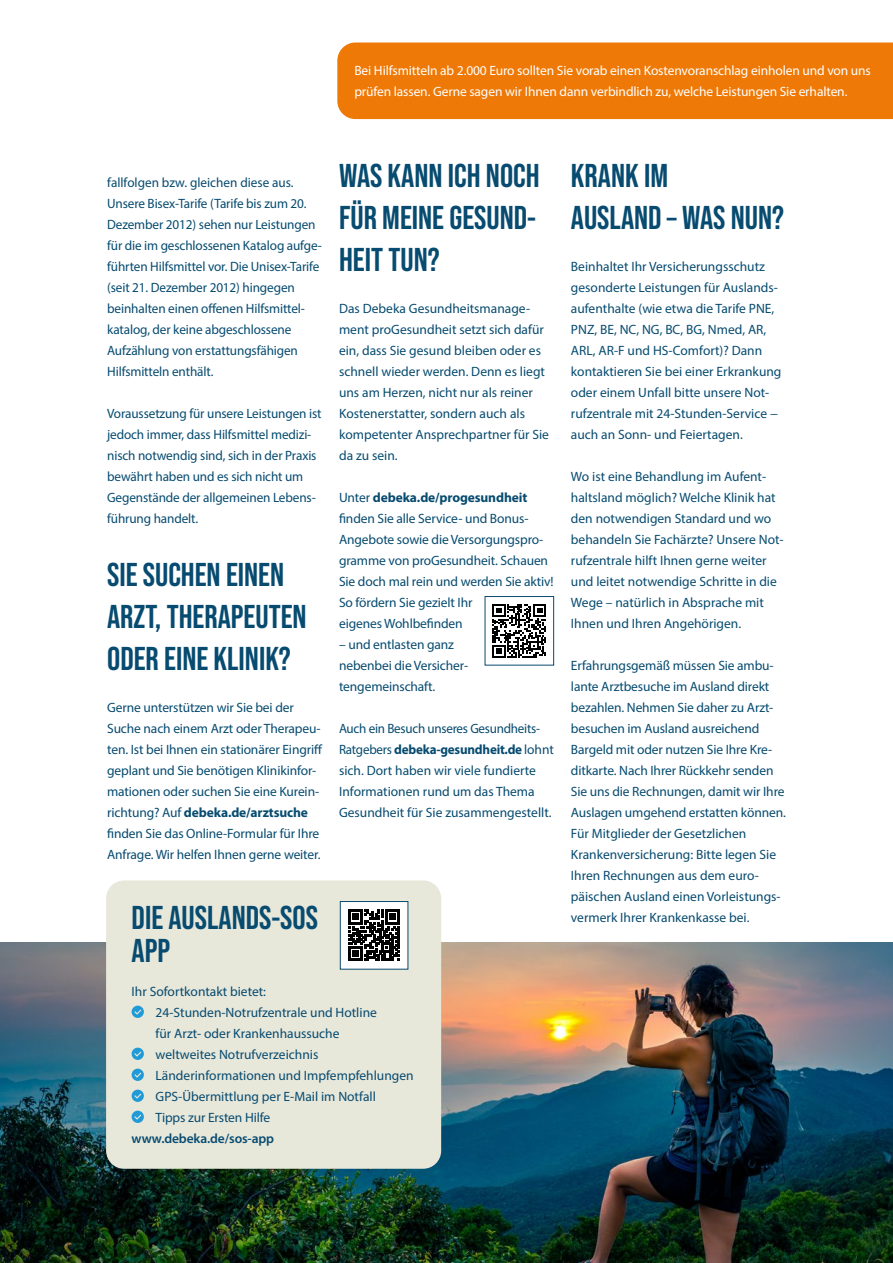
<style>
.page{position:relative;width:893px;height:1263px;background:#fff}
.page>*{position:absolute;margin:0;border:0;box-sizing:border-box;transform-origin:0 0}
.t1{font:700 33px/42px "Bebas Neue Pro";color:#074b70}
.t2{font:13.5px/21px "Myriad Pro";letter-spacing:-.01em;color:#074b70}
.t3{font:13.5px/21px "Myriad Pro";letter-spacing:-.01em;color:#fff}
.t4{font:600 13.5px "Myriad Pro";letter-spacing:-.01em;color:#074b70}
.s1{font-weight:700}
</style>
<div class="page">
<img style="left:0;top:943px;width:893px;height:320px">
<div style="left:106px;top:880px;width:335px;height:289px;background:#e7e7da;border-radius:18px"></div>
<svg style="left:132px;top:1006px;width:12px;height:12px"></svg>
<svg style="left:132px;top:1048px;width:12px;height:12px"></svg>
<svg style="left:132px;top:1069px;width:12px;height:12px"></svg>
<svg style="left:132px;top:1090px;width:12px;height:12px"></svg>
<svg style="left:132px;top:1111px;width:12px;height:12px"></svg>
<svg style="left:492px;top:604px;width:54px;height:54px"></svg>
<div style="left:485px;top:596px;width:69px;height:69px;border:1px solid #074b70"></div>
<div style="left:340px;top:901px;width:68px;height:68px;background:#fff"></div>
<svg style="left:348px;top:910px;width:52px;height:51px"></svg>
<div style="left:340px;top:901px;width:68px;height:68px;border:1px solid #074b70"></div>
<div style="left:337px;top:43px;width:556px;height:76px;background:#ef7906"></div>
<p class="t3" style="left:354px;top:60px;width:518px">Bei Hilfsmitteln ab 2.000 Euro sollten Sie vorab einen Kostenvoranschlag einholen und von uns prüfen lassen. Gerne sagen wir Ihnen dann verbindlich zu, welche Leistungen Sie erhalten.</p>
<p class="t2" style="left:107px;top:171px;width:216px">fallfolgen bzw. gleichen diese aus.<br>Unsere Bisex-Tarife (Tarife bis zum 20.<br>Dezember 2012) sehen nur Leistungen für die im geschlossenen Katalog aufge&shy;führten Hilfsmittel vor. Die Unisex-Tarife (seit 21. Dezember 2012) hingegen beinhalten einen offenen Hilfsmittel&shy;katalog, der keine abgeschlossene Aufzählung von erstattungsfähigen Hilfsmitteln enthält.</p>
<p class="t2" style="left:107px;top:402px;width:216px">Voraussetzung für unsere Leistungen ist jedoch immer, dass Hilfsmittel medizi&shy;nisch notwendig sind, sich in der Praxis bewährt haben und es sich nicht um Gegenstände der allgemeinen Lebens&shy;führung handelt.</p>
<h1 class="t1" style="left:107px;top:553px;width:201px">SIE SUCHEN EINEN<br>ARZT, THERAPEUTEN<br>ODER EINE KLINIK?</h1>
<p class="t2" style="left:107px;top:696px;width:217px">Gerne unterstützen wir Sie bei der Suche nach einem Arzt oder Therapeu&shy;ten. Ist bei Ihnen ein stationärer Eingriff geplant und Sie benötigen Klinikinfor&shy;mationen oder suchen Sie eine Kurein&shy;richtung? Auf <span class="s1">debeka.de/arztsuche </span>finden Sie das Online-Formular für Ihre Anfrage. Wir helfen Ihnen gerne weiter.</p>
<h1 class="t1" style="left:339px;top:154px;width:202px;text-align:justify">WAS KANN ICH NOCH FÜR MEINE GESUND-HEIT TUN?</h1>
<p class="t2" style="left:339px;top:297px;width:211px">Das Debeka Gesundheitsmanage&shy;ment proGesundheit setzt sich dafür ein, dass Sie gesund bleiben oder es schnell wieder werden. Denn es liegt uns am Herzen, nicht nur als reiner<br>Kostenerstatter, sondern auch als kompetenter Ansprechpartner für Sie da zu sein.</p>
<p class="t2" style="left:339px;top:486px;width:216px">Unter <span class="s1">debeka.de/progesundheit </span>finden Sie alle Service- und Bonus-<br>Angebote sowie die Versorgungspro&shy;gramme von proGesundheit. Schauen<br>Sie doch mal rein und werden Sie aktiv!<br>So fördern Sie gezielt Ihr<br>eigenes Wohlbefinden</p>
<p class="t2" style="left:339px;top:633px;width:131px">– und entlasten ganz nebenbei die Versicher&shy;tengemeinschaft.</p>
<p class="t2" style="left:339px;top:717px;width:216px">Auch ein Besuch unseres Gesundheits-Ratgebers <span class="s1">debeka-gesundheit.de</span> lohnt sich. Dort haben wir viele fundierte Informationen rund um das Thema Gesundheit für Sie zusammengestellt.</p>
<h1 class="t1" style="left:132px;top:901px;width:188px;line-height:33px">DIE AUSLANDS-SOS<br>APP</h1>
<p class="t2" style="left:156px;top:980px;width:259px;text-indent:-24px">Ihr Sofortkontakt bietet:<br>24-Stunden-Notrufzentrale und Hotline<br>für Arzt- oder Krankenhaussuche<br>weltweites Notrufverzeichnis Länderinformationen und Impfempfehlungen GPS-Übermittlung per E-Mail im Notfall<br>Tipps zur Ersten Hilfe</p>
<p class="t4" style="left:132px;top:1130px;width:144px">www.debeka.de/sos-app</p>
<h1 class="t1" style="left:571px;top:154px;width:215px">KRANK IM<br>AUSLAND – WAS NUN?</h1>
<p class="t2" style="left:571px;top:255px;width:212px">Beinhaltet Ihr Versicherungsschutz gesonderte Leistungen für Auslands&shy;aufenthalte (wie etwa die Tarife PNE, PNZ, BE, NC, NG, BC, BG, Nmed, AR, ARL, AR-F und HS-Comfort)? Dann kontaktieren Sie bei einer Erkrankung oder einem Unfall bitte unsere Not&shy;rufzentrale mit 24-Stunden-Service − auch an Sonn- und Feiertagen.</p>
<p class="t2" style="left:571px;top:465px;width:214px">Wo ist eine Behandlung im Aufent&shy;haltsland möglich? Welche Klinik hat den notwendigen Standard und wo behandeln Sie Fachärzte? Unsere Not&shy;rufzentrale hilft Ihnen gerne weiter und leitet notwendige Schritte in die Wege – natürlich in Absprache mit Ihnen und Ihren Angehörigen.</p>
<p class="t2" style="left:571px;top:654px;width:216px">Erfahrungsgemäß müssen Sie ambu&shy;lante Arztbesuche im Ausland direkt bezahlen. Nehmen Sie daher zu Arzt&shy;besuchen im Ausland ausreichend Bargeld mit oder nutzen Sie Ihre Kre&shy;ditkarte. Nach Ihrer Rückkehr senden Sie uns die Rechnungen, damit wir Ihre Auslagen umgehend erstatten können.<br>Für Mitglieder der Gesetzlichen Krankenversicherung: Bitte legen Sie Ihren Rechnungen aus dem euro&shy;päischen Ausland einen Vorleistungs&shy;vermerk Ihrer Krankenkasse bei.</p>
</div>
